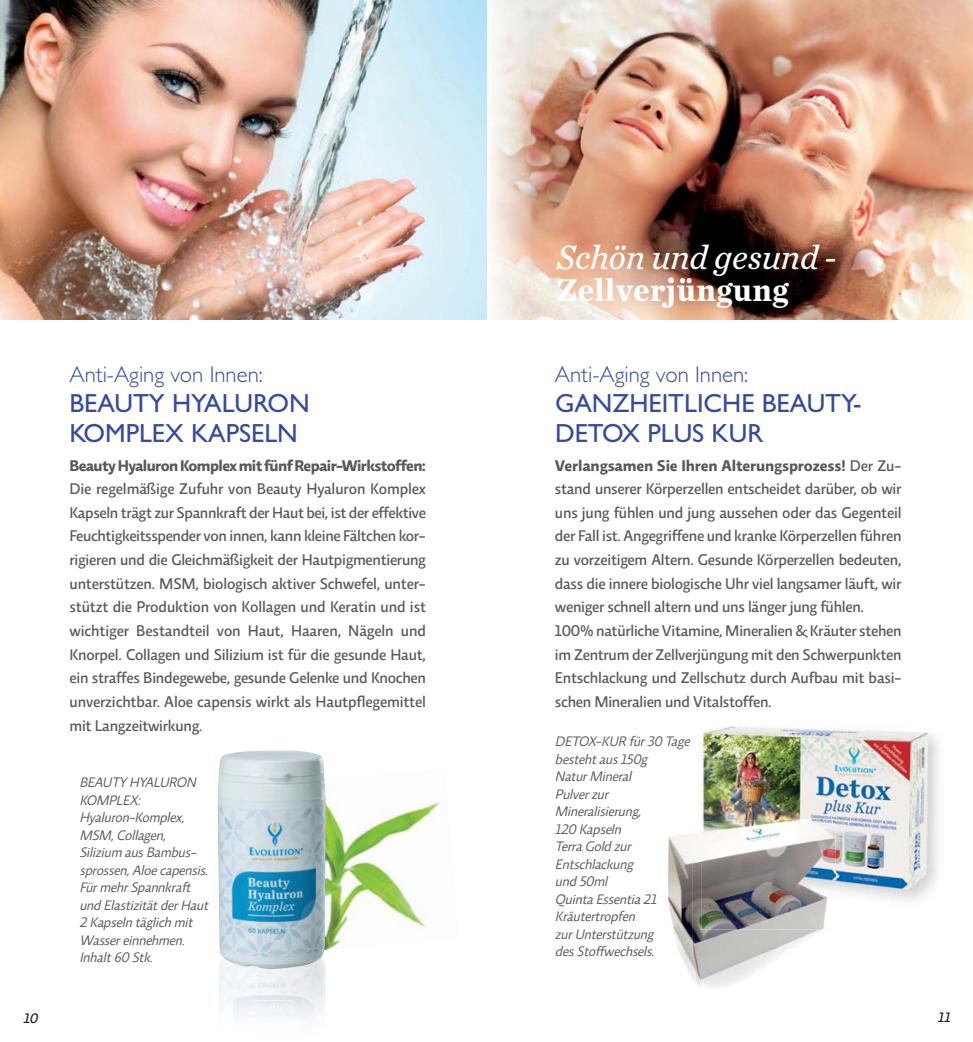
<style>
.page{position:relative;width:973px;height:1042px;background:#fff}
.page>*{position:absolute;margin:0;border:0;box-sizing:border-box;transform-origin:0 0}
.t1{font:italic 35px "Chronicle Text G3";color:#fff}
.t2{font:700 33.25px "Chronicle Text G1";letter-spacing:.015em;color:#fff;scale:.95 1}
.t3{font:26.25px/29.8px "Gill Sans";color:#364a9c}
.t4{font:300 22.75px "Gill Sans";color:#364a9c}
.t5{font:500 15.75px/23.6px "Relato Sans OT";letter-spacing:-.015em;color:#58595b;text-align:justify}
.t6{font:700 15.75px "Relato Sans OT";letter-spacing:-.04em;color:#58595b}
.t7{font:italic 14px/17.5px "Relato Sans OT";letter-spacing:-.015em;color:#58595b}
.t8{font:italic 500 14px "Relato Sans OT";color:#231f20}
.s1{font-weight:700}
</style>
<div class="page">
<img style="left:219px;top:948px;width:107px;height:30px">
<img style="left:530px;top:0;width:442px;height:319px">
<img style="left:486px;top:0;width:44px;height:319px">
<img style="left:231px;top:768px;width:210px;height:188px">
<img style="left:217px;top:757px;width:5px;height:199px">
<img style="left:0;top:0;width:486px;height:319px">
<img style="left:219px;top:978px;width:107px;height:8px">
<img style="left:834px;top:728px;width:106px;height:173px">
<img style="left:701px;top:726px;width:133px;height:93px">
<img style="left:668px;top:821px;width:170px;height:167px">
<img style="left:692px;top:821px;width:145px;height:138px">
<img style="left:701px;top:819px;width:135px;height:110px">
<h3 class="t4" style="left:69px;top:367px;width:195px">Anti-Aging von Innen:</h3>
<h3 class="t3" style="left:69px;top:388px;width:241px">BEAUTY HYALURON<br>KOMPLEX KAPSELN</h3>
<p class="t6" style="left:69px;top:459px;width:358px">Beauty Hyaluron Komplex mit fünf Repair-Wirkstoffen:</p>
<p class="t5" style="left:69px;top:478px;width:358px">Die regelmäßige Zufuhr von Beauty Hyaluron Komplex Kapseln trägt zur Spannkraft der Haut bei, ist der effektive Feuchtigkeitsspender von innen, kann kleine Fältchen kor&shy;rigieren und die Gleichmäßigkeit der Hautpigmentierung unterstützen. MSM, biologisch aktiver Schwefel, unter&shy;stützt die Produktion von Kollagen und Keratin und ist wichtiger Bestandteil von Haut, Haaren, Nägeln und Knorpel. Collagen und Silizium ist für die gesunde Haut, ein straffes Bindegewebe, gesunde Gelenke und Knochen unverzichtbar. Aloe capensis wirkt als Hautpflegemittel mit Langzeitwirkung.</p>
<p class="t7" style="left:79px;top:775px;width:133px">BEAUTY HYALURON<br>KOMPLEX:<br>Hyaluron-Komplex,<br>MSM,Collagen,<br>Silizium ausBambus&shy;sprossen,Aloe capensis.<br>FürmehrSpannkraft und ElastizitätderHaut<br>2 Kapseln täglich mit<br>Wassereinnehmen.<br>Inhalt60 Stk.</p>
<h1 class="t1" style="left:556px;top:245px;width:281px">Schön und gesund -</h1>
<h2 class="t2" style="left:556px;top:270px;width:246px">Zellverjüngung</h2>
<h3 class="t4" style="left:555px;top:367px;width:195px">Anti-Aging von Innen:</h3>
<h3 class="t3" style="left:555px;top:388px;width:308px">GANZHEITLICHE BEAUTY-<br>DETOX PLUS KUR</h3>
<p class="t5" style="left:555px;top:455px;width:348px;text-align:left"><span class="s1">Verlangsamen Sie Ihren Alterungsprozess!</span> Der Zu&shy;stand unserer Körperzellen entscheidet darüber, ob wir uns jung fühlen und jung aussehen oder das Gegenteil der Fall ist. Angegriffene und kranke Körperzellen führen zu vorzeitigem Altern. Gesunde Körperzellen bedeuten, dass die innere biologische Uhr viel langsamer läuft, wir weniger schnell altern und uns länger jung fühlen.<br>100% natürliche Vitamine, Mineralien &amp; Kräuter stehen im Zentrum der Zellverjüngung mit den Schwerpunkten Entschlackung und Zellschutz durch Aufbau mit basi&shy;schen Mineralien und Vitalstoffen.</p>
<p class="t7" style="left:555px;top:734px;width:139px">DETOX-KUR für30 Tage bestehtaus150g<br>NaturMineral<br>Pulverzur<br>Mineralisierung,<br>120 Kapseln<br>Terra Gold zur<br>Entschlackung<br>und 50ml<br>Quinta Essentia 21<br>Kräutertropfen zurUnterstützung desStoffwechsels.</p>
<p class="t8" style="left:23px;top:1012px;width:19px">10</p>
<p class="t8" style="left:937px;top:1012px;width:17px">11</p>
</div>
